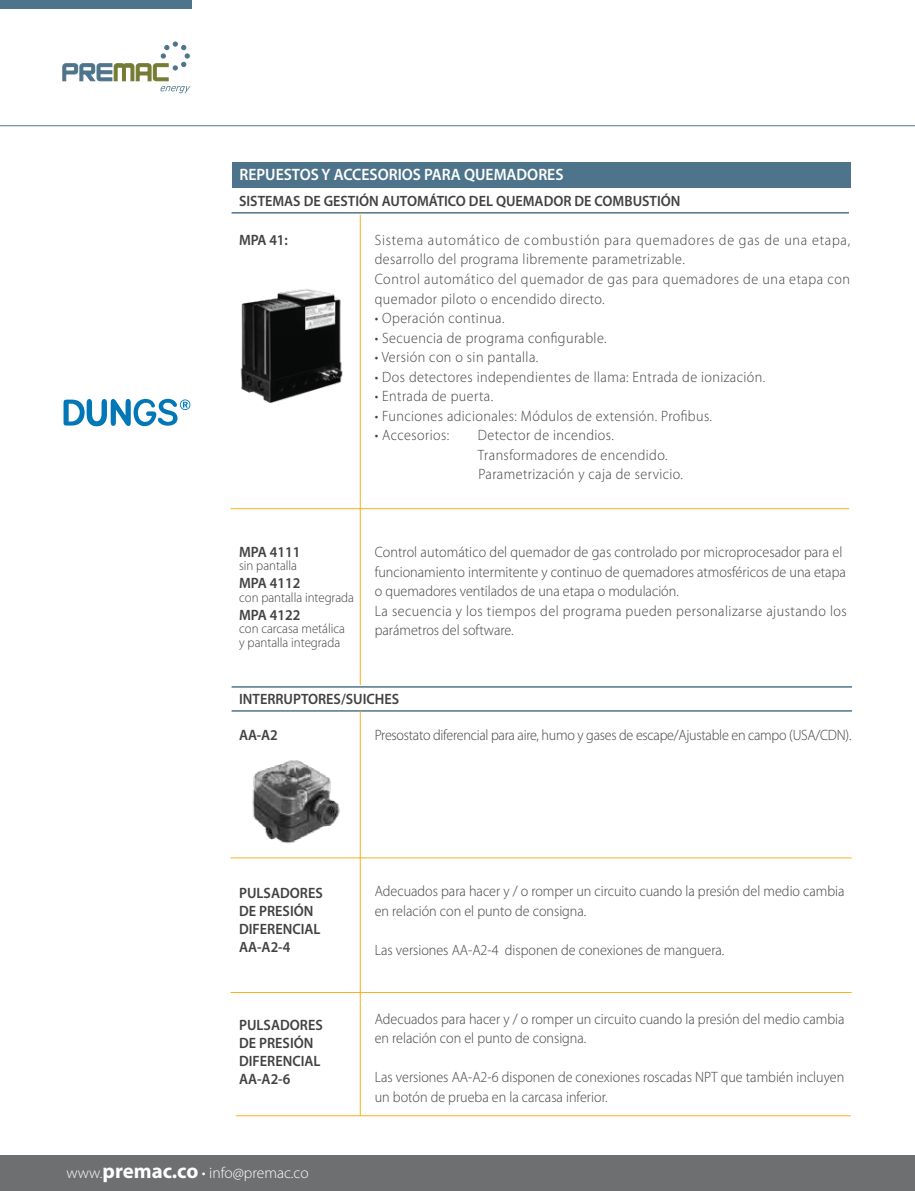
<style>
.page{position:relative;width:915px;height:1191px;background:#fff}
.page>*{position:absolute;margin:0;border:0;box-sizing:border-box;transform-origin:0 0}
.t1{font:600 16.5px "Myriad Pro";color:#fff;scale:.95 1}
.t2{font:300 15.6px "Myriad Pro";color:#fff}
.t3{font:300 15px/19.5px "Myriad Pro";letter-spacing:.005em;color:#414042;scale:.94 1}
.t4{font:300 15px/19.5px "Myriad Pro";letter-spacing:.03em;color:#414042;scale:.94 1}
.t5{font:300 15px/19.5px "Myriad Pro";letter-spacing:.04em;color:#414042;scale:.94 1}
.t6{font:600 15px/18px "Myriad Pro";color:#414042;scale:.95 1}
.t7{font:300 15px "Myriad Pro";letter-spacing:-.02em;color:#414042;scale:.94 1}
.t8{font:300 13.5px/13.5px "Myriad Pro";color:#414042;scale:.95 1}
.s1{font-weight:700;font-size:21px}
</style>
<div class="page">
<div style="left:0;top:1155px;width:914px;height:36px;background:#6e6f71"></div>
<svg style="left:62px;top:41px;width:128px;height:52px"></svg>
<div style="left:0;top:0;width:191px;height:9px;background:#4e748b"></div>
<hr style="left:236px;top:1115px;width:614px;height:1px;background:#fbaf1c">
<img style="left:240px;top:289px;width:103px;height:114px">
<img style="left:252px;top:760px;width:88px;height:84px">
<hr style="left:230px;top:508px;width:618px;height:1px;background:#fbaf1c">
<hr style="left:230px;top:857px;width:621px;height:1px;background:#fbaf1c">
<hr style="left:360px;top:215px;width:1px;height:470px;background:#fbaf1c">
<hr style="left:231px;top:212px;width:617px;height:1px;background:#4e748b">
<hr style="left:231px;top:710px;width:620px;height:1px;background:#4e748b">
<hr style="left:231px;top:686px;width:620px;height:1px;background:#4e748b">
<hr style="left:230px;top:992px;width:621px;height:1px;background:#fbaf1c">
<hr style="left:360px;top:711px;width:1px;height:405px;background:#fbaf1c">
<div style="left:232px;top:162px;width:618px;height:26px;background:#4e748b"></div>
<hr style="left:0;top:125px;width:914px;height:1px;background:#4e748b">
<svg style="left:63px;top:398px;width:127px;height:29px"></svg>
<p class="t1" style="left:239px;top:166px;width:342px">REPUESTOS Y ACCESORIOS PARA QUEMADORES</p>
<p class="t6" style="left:239px;top:192px;width:466px">SISTEMAS DE GESTIÓN AUTOMÁTICO DEL QUEMADOR DE COMBUSTIÓN</p>
<p class="t6" style="left:239px;top:231px;width:53px">MPA 41:</p>
<p class="t5" style="left:374px;top:230px;width:507px">Sistema automático de combustión para quemadores de gas de una etapa, desarrollo del programa libremente parametrizable.<br>Control automático del quemador de gas para quemadores de una etapa con quemador piloto o encendido directo.</p>
<p class="t4" style="left:374px;top:308px;width:139px">• Operación continua.</p>
<p class="t4" style="left:374px;top:328px;width:248px">• Secuencia de programa configurable.</p>
<p class="t4" style="left:374px;top:347px;width:175px">• Versión con o sin pantalla.</p>
<p class="t4" style="left:374px;top:367px;width:417px">• Dos detectores independientes de llama: Entrada de ionización.</p>
<p class="t4" style="left:374px;top:386px;width:127px">• Entrada de puerta.</p>
<p class="t4" style="left:374px;top:406px;width:360px">• Funciones adicionales: Módulos de extensión. Profibus.</p>
<p class="t4" style="left:374px;top:425px;width:81px">• Accesorios:</p>
<p class="t4" style="left:477px;top:425px;width:220px">Detector de incendios.<br>Transformadores de encendido.<br>Parametrización y caja de servicio.</p>
<p class="t6" style="left:239px;top:543px;width:66px">MPA 4111</p>
<p class="t8" style="left:239px;top:559px;width:63px">sin pantalla</p>
<p class="t6" style="left:239px;top:574px;width:66px">MPA 4112</p>
<p class="t8" style="left:239px;top:591px;width:122px">con pantalla integrada</p>
<p class="t6" style="left:239px;top:606px;width:66px">MPA 4122</p>
<p class="t8" style="left:239px;top:622px;width:113px">con carcasa metálica y pantalla integrada</p>
<p class="t3" style="left:374px;top:542px;width:503px">Control automático del quemador de gas controlado por microprocesador para el funcionamiento intermitente y continuo de quemadores atmosféricos de una etapa o quemadores ventilados de una etapa o modulación.<br>La secuencia y los tiempos del programa pueden personalizarse ajustando los parámetros del software.</p>
<p class="t6" style="left:239px;top:690px;width:170px">INTERRUPTORES/SUICHES</p>
<p class="t6" style="left:239px;top:726px;width:42px">AA-A2</p>
<p class="t7" style="left:374px;top:727px;width:508px">Presostato diferencial para aire, humo y gases de escape/Ajustable en campo (USA/CDN).</p>
<p class="t6" style="left:239px;top:883px;width:89px">PULSADORES<br>DE PRESIÓN<br>DIFERENCIAL<br>AA-A2-4</p>
<p class="t6" style="left:239px;top:1015px;width:89px">PULSADORES<br>DE PRESIÓN<br>DIFERENCIAL<br>AA-A2-6</p>
<p class="t2" style="left:66px;top:1163px;width:244px">www.<span class="s1">premac.co</span> • info@premac.co</p>
<p class="t3" style="left:374px;top:881px;width:501px">Adecuados para hacer y / o romper un circuito cuando la presión del medio cambia en relación con el punto de consigna.</p>
<p class="t3" style="left:374px;top:940px;width:373px">Las versiones AA-A2-4 disponen de conexiones de manguera.</p>
<p class="t3" style="left:374px;top:1009px;width:501px">Adecuados para hacer y / o romper un circuito cuando la presión del medio cambia en relación con el punto de consigna.</p>
<p class="t3" style="left:374px;top:1067px;width:501px">Las versiones AA-A2-6 disponen de conexiones roscadas NPT que también incluyen un botón de prueba en la carcasa inferior.</p>
</div>
